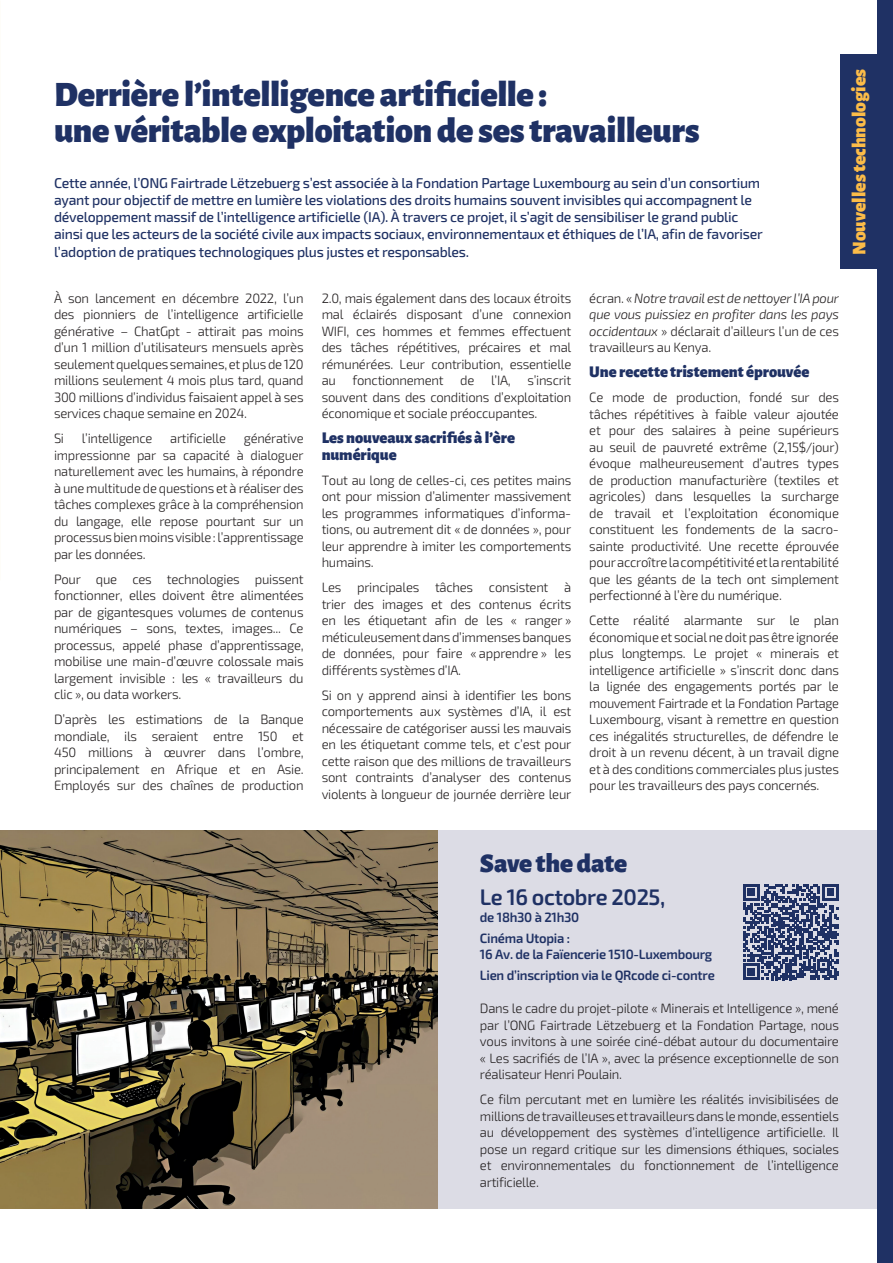
<style>
.page{position:relative;width:893px;height:1263px;background:#fff}
.page>*{position:absolute;margin:0;border:0;box-sizing:border-box;transform-origin:0 0}
.t1{font:900 36px/36px "Alegreya Sans";letter-spacing:-.01em;color:#1f3164}
.t2{font:900 27px "Alegreya Sans";letter-spacing:-.005em;color:#1f3164}
.t3{font:600 22.5px "Exo 2";letter-spacing:-.02em;color:#1f3164}
.t4{font:900 19.5px "Alegreya Sans";color:#fcbc48}
.t5{font:900 16.5px/16.5px "Alegreya Sans";color:#1f3164}
.t6{font:500 14.25px/17.2px "Exo 2";letter-spacing:-.02em;color:#1f3164}
.t7{font:300 13.5px/16.5px "Exo 2";letter-spacing:-.02em;color:#231f20;text-align:justify}
.t8{font:300 13.5px/16.5px "Exo 2";letter-spacing:-.02em;color:#231f20;text-align:justify;scale:.96 1}
.t9{font:italic 300 13.5px/16.5px "Exo 2";letter-spacing:-.02em;color:#231f20;text-align:justify}
.t10{font:600 13.5px/20.7px "Exo 2";letter-spacing:-.02em;color:#1f3164}
.s1{font-style:normal}
</style>
<div class="page">
<div style="left:0;top:830px;width:893px;height:379px;background:#dcdce5"></div>
<div style="left:877px;top:0;width:16px;height:1263px;background:#1f3164"></div>
<div style="left:840px;top:55px;width:38px;height:214px;background:#1f3164"></div>
<img style="left:0;top:830px;width:437px;height:379px">
<svg style="left:743px;top:884px;width:96px;height:96px"></svg>
<h1 class="t1" style="left:54px;top:73px;width:647px">Derrière l’intelligence artificielle :<br>une véritable exploitation de ses travailleurs</h1>
<p class="t6" style="left:54px;top:174px;width:710px">Cette année, l’ONG Fairtrade Lëtzebuerg s’est associée à la Fondation Partage Luxembourg au sein d’un consortium ayant pour objectif de mettre en lumière les violations des droits humains souvent invisibles qui accompagnent le développement massif de l’intelligence artificielle (IA). À travers ce projet, il s’agit de sensibiliser le grand public ainsi que les acteurs de la société civile aux impacts sociaux, environnementaux et éthiques de l’IA, afin de favoriser l’adoption de pratiques technologiques plus justes et responsables.</p>
<h3 class="t4" style="left:843px;top:255px;width:187px;rotate:-90deg">Nouvelles technologies</h3>
<p class="t7" style="left:54px;top:290px;width:251px">À son lancement en décembre 2022, l’un des pionniers de l’intelligence artificielle générative – ChatGpt - attirait pas moins d’un 1 million d’utilisateurs mensuels après seulement quelques semaines, et plus de 120 millions seulement 4 mois plus tard, quand 300 millions d’individus faisaient appel à ses services chaque semaine en 2024.</p>
<p class="t8" style="left:54px;top:431px;width:12px">Si</p>
<p class="t8" style="left:82px;top:431px;width:75px">l’intelligence</p>
<p class="t8" style="left:170px;top:431px;width:60px">artificielle</p>
<p class="t8" style="left:54px;top:431px;width:262px;text-indent:190px">générative impressionne par sa capacité à dialoguer naturellement avec les humains, à répondre à une multitude de questions et à réaliser des tâches complexes grâce à la compréhension du langage, elle repose pourtant sur un processus bien moins visible : l’apprentissage par les données.</p>
<p class="t7" style="left:54px;top:571px;width:251px">Pour que ces technologies puissent fonctionner, elles doivent être alimentées par de gigantesques volumes de contenus numériques – sons, textes, images... Ce processus, appelé phase d’apprentissage, mobilise une main-d’œuvre colossale mais largement invisible : les « travailleurs du clic », ou data workers.</p>
<p class="t7" style="left:54px;top:712px;width:251px">D’après les estimations de la Banque mondiale, ils seraient entre 150 et 450 millions à œuvrer dans l’ombre, principalement en Afrique et en Asie.<br>Employés sur des chaînes de production</p>
<p class="t7" style="left:322px;top:290px;width:251px">2.0, mais également dans des locaux étroits mal éclairés disposant d’une connexion WIFI, ces hommes et femmes effectuent des tâches répétitives, précaires et mal rémunérées. Leur contribution, essentielle au fonctionnement de l’IA, s’inscrit souvent dans des conditions d’exploitation économique et sociale préoccupantes.</p>
<p class="t5" style="left:322px;top:428px;width:195px">Les nouveaux sacrifiés à l’ère numérique</p>
<p class="t7" style="left:322px;top:472px;width:251px">Tout au long de celles-ci, ces petites mains ont pour mission d’alimenter massivement les programmes informatiques d’informa&shy;tions, ou autrement dit « de données », pour leur apprendre à imiter les comportements humains.</p>
<p class="t7" style="left:322px;top:580px;width:251px">Les principales tâches consistent à trier des images et des contenus écrits en les étiquetant afin de les « ranger » méticuleusement dans d’immenses banques de données, pour faire « apprendre » les différents systèmes d’IA.</p>
<p class="t7" style="left:322px;top:687px;width:251px">Si on y apprend ainsi à identifier les bons comportements aux systèmes d’IA, il est nécessaire de catégoriser aussi les mauvais en les étiquetant comme tels, et c’est pour cette raison que des millions de travailleurs sont contraints d’analyser des contenus violents à longueur de journée derrière leur</p>
<p class="t9" style="left:589px;top:290px;width:251px"><span class="s1">écran. «</span> Notre travail est de nettoyer l’IA pour que vous puissiez en profiter dans les pays occidentaux <span class="s1">» déclarait d’ailleurs l’un de ces travailleurs au Kenya.</span></p>
<p class="t5" style="left:589px;top:362px;width:222px">Une recette tristement éprouvée</p>
<p class="t7" style="left:589px;top:390px;width:251px">Ce mode de production, fondé sur des tâches répétitives à faible valeur ajoutée et pour des salaires à peine supérieurs au seuil de pauvreté extrême (2,15$/jour) évoque malheureusement d’autres types de production manufacturière (textiles et agricoles) dans lesquelles la surcharge de travail et l’exploitation économique constituent les fondements de la sacro&shy;sainte productivité. Une recette éprouvée pour accroître la compétitivité et la rentabilité que les géants de la tech ont simplement perfectionné à l’ère du numérique.</p>
<p class="t7" style="left:589px;top:613px;width:251px">Cette réalité alarmante sur le plan économique et social ne doit pas être ignorée plus longtemps. Le projet « minerais et intelligence artificielle » s’inscrit donc dans la lignée des engagements portés par le mouvement Fairtrade et la Fondation Partage Luxembourg, visant à remettre en question ces inégalités structurelles, de défendre le droit à un revenu décent, à un travail digne et à des conditions commerciales plus justes pour les travailleurs des pays concernés.</p>
<h2 class="t2" style="left:480px;top:841px;width:149px">Save the date</h2>
<h3 class="t3" style="left:480px;top:884px;width:187px">Le 16 octobre 2025,</h3>
<p class="t10" style="left:480px;top:907px;width:101px">de 18h30 à 21h30<br>Cinéma Utopia :</p>
<p class="t10" style="left:480px;top:944px;width:236px">16 Av. de la Faïencerie 1510-Luxembourg<br>Lien d’inscription via le QRcode ci-contre</p>
<p class="t7" style="left:480px;top:1001px;width:360px">Dans le cadre du projet-pilote « Minerais et Intelligence », mené par l’ONG Fairtrade Lëtzebuerg et la Fondation Partage, nous vous invitons à une soirée ciné-débat autour du documentaire « Les sacrifiés de l’IA », avec la présence exceptionnelle de son réalisateur Henri Poulain.</p>
<p class="t7" style="left:480px;top:1092px;width:361px">Ce film percutant met en lumière les réalités invisibilisées de millions de travailleuses et travailleurs dans le monde, essentiels au développement des systèmes d’intelligence artificielle. Il pose un regard critique sur les dimensions éthiques, sociales et environnementales du fonctionnement de l’intelligence artificielle.</p>
</div>
